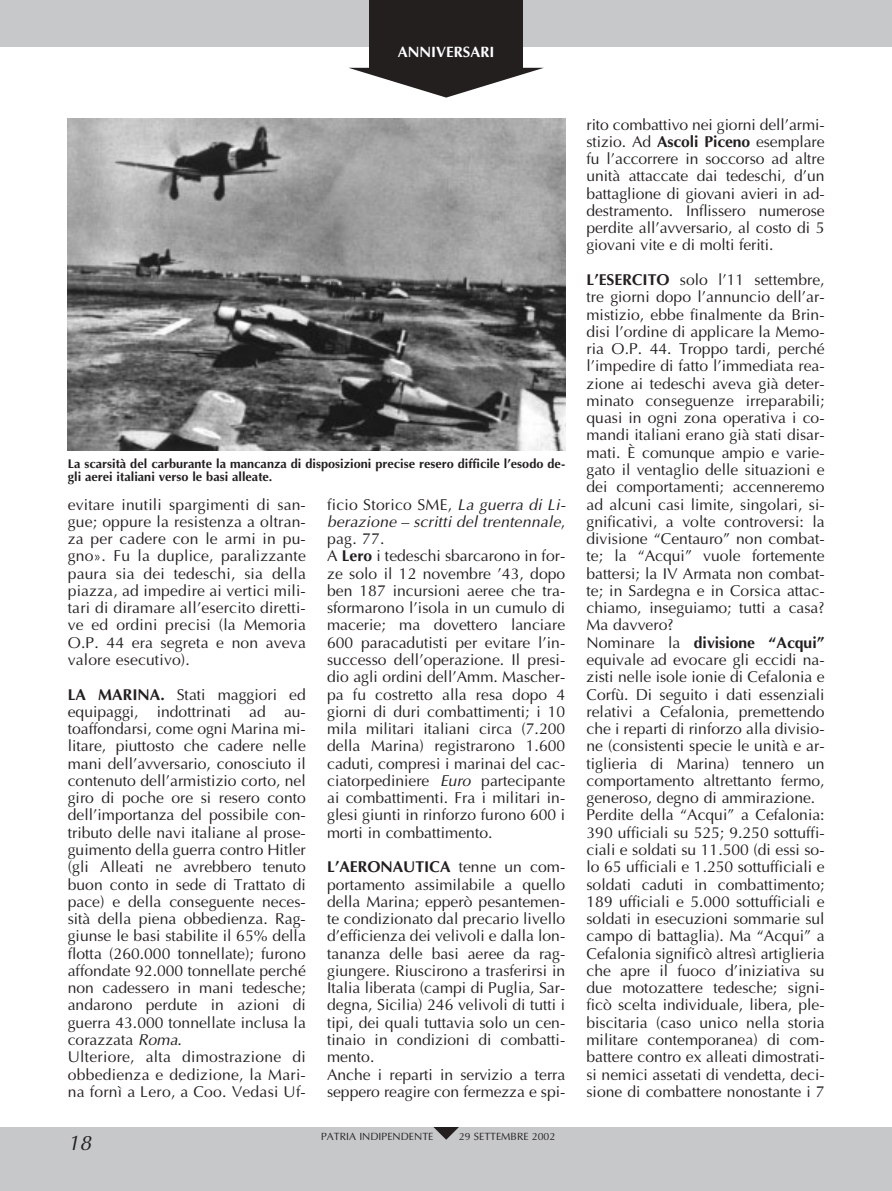
<style>
.page{position:relative;width:892px;height:1191px;background:#fff}
.page>*{position:absolute;margin:0;border:0;box-sizing:border-box;transform-origin:0 0}
.t1{font:italic 21px "Optima";color:#231f1f}
.t2{font:15.75px/17.2px "Optima";color:#231f1f}
.t3{font:700 15px "Optima";color:#fff}
.t4{font:700 12.75px/12.9px "Optima";color:#231f1f}
.t5{font:10.5px "Optima";color:#231f1f}
.s1{font-weight:700}
.s2{font-style:italic}
</style>
<div class="page">
<div style="left:0;top:0;width:892px;height:47px;background:#c7c8ca"></div>
<div style="left:0;top:1127px;width:892px;height:63px;background:#c7c8ca"></div>
<div style="left:370px;top:0;width:153px;height:68px;background:#231f1f"></div>
<svg style="left:349px;top:68px;width:194px;height:30px"></svg>
<svg style="left:433px;top:1127px;width:26px;height:12px"></svg>
<img style="left:68px;top:119px;width:497px;height:331px">
<p class="t3" style="left:398px;top:45px;width:98px">ANNIVERSARI</p>
<p class="t4" style="left:68px;top:458px;width:499px">La scarsità del carburante la mancanza di disposizioni precise resero difficile l’esodo de&shy;gli aerei italiani verso le basi alleate.</p>
<p class="t2" style="left:68px;top:497px;width:240px;text-align:justify">evitare inutili spargimenti di san&shy;gue; oppure la resistenza a oltran&shy;za per cadere con le armi in pu&shy;gno». Fu la duplice, paralizzante paura sia dei tedeschi, sia della piazza, ad impedire ai vertici mili&shy;tari di diramare all’esercito diretti&shy;ve ed ordini precisi (la Memoria O.P. 44 era segreta e non aveva valore esecutivo).</p>
<p class="t2" style="left:68px;top:687px;width:240px"><span class="s1">LA MARINA.</span> Stati maggiori ed equipaggi, indottrinati ad au&shy;toaffondarsi, come ogni Marina mi&shy;litare, piuttosto che cadere nelle mani dell’avversario, conosciuto il contenuto dell’armistizio corto, nel giro di poche ore si resero conto dell’importanza del possibile con&shy;tributo delle navi italiane al prose&shy;guimento della guerra contro Hitler (gli Alleati ne avrebbero tenuto buon conto in sede di Trattato di pace) e della conseguente neces&shy;sità della piena obbedienza. Rag&shy;giunse le basi stabilite il 65% della flotta (260.000 tonnellate); furono affondate 92.000 tonnellate perché non cadessero in mani tedesche; andarono perdute in azioni di guerra 43.000 tonnellate inclusa la corazzata <span class="s2">Roma</span>.<br>Ulteriore, alta dimostrazione di obbedienza e dedizione, la Mari&shy;na fornì a Lero, a Coo. Vedasi Uf-</p>
<h1 class="t1" style="left:68px;top:1134px;width:25px">18</h1>
<p class="t2" style="left:327px;top:497px;width:240px">ficio Storico SME, <span class="s2">La guerra di Li&shy;berazione – scritti del trentennale</span>, pag. 77.<br>A <span class="s1">Lero</span> i tedeschi sbarcarono in for&shy;ze solo il 12 novembre ’43, dopo ben 187 incursioni aeree che tra&shy;sformarono l’isola in un cumulo di macerie; ma dovettero lanciare 600 paracadutisti per evitare l’in&shy;successo dell’operazione. Il presi&shy;dio agli ordini dell’Amm. Mascher&shy;pa fu costretto alla resa dopo 4 giorni di duri combattimenti; i 10 mila militari italiani circa (7.200 della Marina) registrarono 1.600 caduti, compresi i marinai del cac&shy;ciatorpediniere <span class="s2">Euro</span> partecipante ai combattimenti. Fra i militari in&shy;glesi giunti in rinforzo furono 600 i morti in combattimento.</p>
<p class="t2" style="left:327px;top:859px;width:240px"><span class="s1">L’AERONAUTICA</span> tenne un com&shy;portamento assimilabile a quello della Marina; epperò pesantemen&shy;te condizionato dal precario livello d’efficienza dei velivoli e dalla lon&shy;tananza delle basi aeree da rag&shy;giungere. Riuscirono a trasferirsi in Italia liberata (campi di Puglia, Sar&shy;degna, Sicilia) 246 velivoli di tutti i tipi, dei quali tuttavia solo un cen&shy;tinaio in condizioni di combatti&shy;mento.<br>Anche i reparti in servizio a terra seppero reagire con fermezza e spi-</p>
<p class="t5" style="left:321px;top:1131px;width:114px">PATRIA INDIPENDENTE</p>
<p class="t5" style="left:459px;top:1131px;width:98px">29 SETTEMBRE 2002</p>
<p class="t2" style="left:587px;top:117px;width:240px;text-align:justify">rito combattivo nei giorni dell’armi&shy;stizio. Ad <span class="s1">Ascoli Piceno</span> esemplare fu l’accorrere in soccorso ad altre unità attaccate dai tedeschi, d’un battaglione di giovani avieri in ad&shy;destramento. Inflissero numerose perdite all’avversario, al costo di 5 giovani vite e di molti feriti.</p>
<p class="t2" style="left:587px;top:272px;width:240px"><span class="s1">L’ESERCITO</span> solo l’11 settembre, tre giorni dopo l’annuncio dell’ar&shy;mistizio, ebbe finalmente da Brin&shy;disi l’ordine di applicare la Memo&shy;ria O.P. 44. Troppo tardi, perché l’impedire di fatto l’immediata rea&shy;zione ai tedeschi aveva già deter&shy;minato conseguenze irreparabili; quasi in ogni zona operativa i co&shy;mandi italiani erano già stati disar&shy;mati. È comunque ampio e varie&shy;gato il ventaglio delle situazioni e dei comportamenti; accenneremo ad alcuni casi limite, singolari, si&shy;gnificativi, a volte controversi: la divisione “Centauro” non combat&shy;te; la “Acqui” vuole fortemente battersi; la IV Armata non combat&shy;te; in Sardegna e in Corsica attac&shy;chiamo, inseguiamo; tutti a casa?<br>Ma davvero?<br>Nominare la <span class="s1">divisione “Acqui” </span>equivale ad evocare gli eccidi na&shy;zisti nelle isole ionie di Cefalonia e Corfù. Di seguito i dati essenziali relativi a Cefalonia, premettendo che i reparti di rinforzo alla divisio&shy;ne (consistenti specie le unità e ar&shy;tiglieria di Marina) tennero un comportamento altrettanto fermo, generoso, degno di ammirazione.<br>Perdite della “Acqui” a Cefalonia:<br>390 ufficiali su 525; 9.250 sottuffi&shy;ciali e soldati su 11.500 (di essi so&shy;lo 65 ufficiali e 1.250 sottufficiali e soldati caduti in combattimento; 189 ufficiali e 5.000 sottufficiali e soldati in esecuzioni sommarie sul campo di battaglia). Ma “Acqui” a Cefalonia significò altresì artiglieria che apre il fuoco d’iniziativa su due motozattere tedesche; signi&shy;ficò scelta individuale, libera, ple&shy;biscitaria (caso unico nella storia militare contemporanea) di com&shy;battere contro ex alleati dimostrati&shy;si nemici assetati di vendetta, deci&shy;sione di combattere nonostante i 7</p>
</div>
